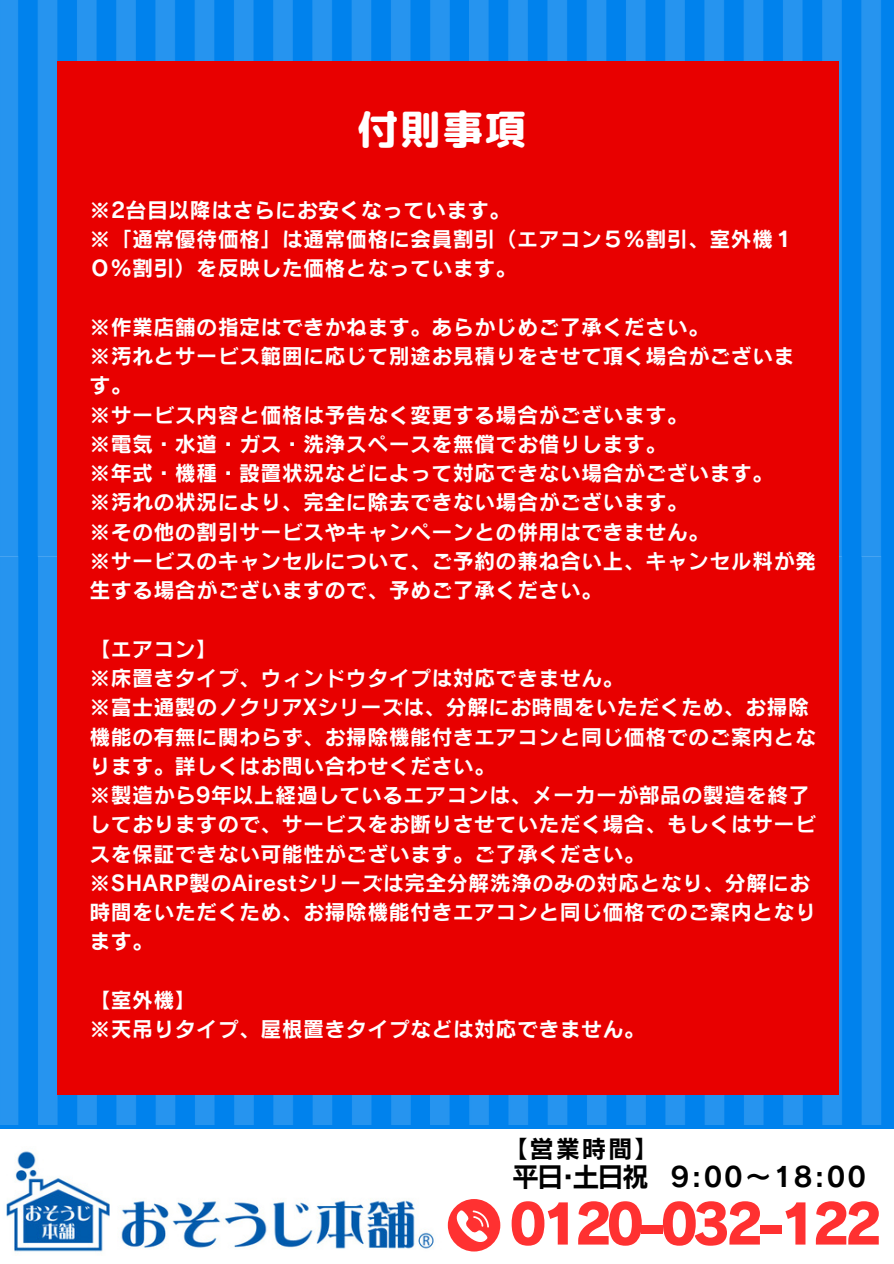
<style>
.page{position:relative;width:894px;height:1264px;background:#fff}
.page>*{position:absolute;margin:0;border:0;box-sizing:border-box;transform-origin:0 0}
.t1{font:54px "Canva Rodin Pro N EB";letter-spacing:-.09em;color:#ff3131}
.t2{font:40.5px "rounded mplus 1 p heavy";color:#fff}
.t3{font:27px "Canva Rodin Cattleya Pro B";letter-spacing:.065em;color:#000}
.t4{font:24.45px "Canva Rodin Cattleya Pro B";color:#000}
.t5{font:21px/29.2px "Canva Rodin Cattleya Pro B";letter-spacing:.02em;color:#fff}
</style>
<div class="page">
<img style="left:0;top:0;width:449px;height:556px">
<img style="left:469px;top:0;width:424px;height:556px">
<img style="left:430px;top:556px;width:463px;height:568px">
<img style="left:0;top:556px;width:410px;height:568px">
<div style="left:57px;top:61px;width:781px;height:1033px;background:#e80000"></div>
<img style="left:6px;top:1151px;width:428px;height:101px">
<svg style="left:447px;top:1199px;width:53px;height:52px"></svg>
<p class="t2" style="left:357px;top:101px;width:170px">付則事項</p>
<p class="t5" style="left:89px;top:195px;width:422px">※2台目以降はさらにお安くなっています。</p>
<p class="t5" style="left:89px;top:224px;width:706px">※「通常優待価格」は通常価格に会員割引（エアコン５％割引、室外機１<br>０％割引）を反映した価格となっています。</p>
<p class="t5" style="left:89px;top:312px;width:621px">※作業店舗の指定はできかねます。あらかじめご了承ください。</p>
<p class="t5" style="left:89px;top:341px;width:706px">※汚れとサービス範囲に応じて別途お見積りをさせて頂く場合がございます。</p>
<p class="t5" style="left:89px;top:400px;width:599px">※サービス内容と価格は予告なく変更する場合がございます。</p>
<p class="t5" style="left:89px;top:429px;width:578px">※電気・水道・ガス・洗浄スペースを無償でお借りします。</p>
<p class="t5" style="left:89px;top:458px;width:685px">※年式・機種・設置状況などによって対応できない場合がございます。</p>
<p class="t5" style="left:89px;top:488px;width:599px">※汚れの状況により、完全に除去できない場合がございます。</p>
<p class="t5" style="left:89px;top:517px;width:621px">※その他の割引サービスやキャンペーンとの併用はできません。</p>
<p class="t5" style="left:89px;top:546px;width:728px">※サービスのキャンセルについて、ご予約の兼ね合い上、キャンセル料が発生する場合がございますので、予めご了承ください。</p>
<p class="t5" style="left:89px;top:634px;width:129px">【エアコン】</p>
<p class="t5" style="left:89px;top:663px;width:535px">※床置きタイプ、ウィンドウタイプは対応できません。</p>
<p class="t5" style="left:89px;top:692px;width:728px">※富士通製のノクリアXシリーズは、分解にお時間をいただくため、お掃除機能の有無に関わらず、お掃除機能付きエアコンと同じ価格でのご案内となります。詳しくはお問い合わせください。</p>
<p class="t5" style="left:89px;top:780px;width:728px">※製造から9年以上経過しているエアコンは、メーカーが部品の製造を終了しておりますので、サービスをお断りさせていただく場合、もしくはサービスを保証できない可能性がございます。ご了承ください。</p>
<p class="t5" style="left:89px;top:868px;width:728px">※SHARP製のAirestシリーズは完全分解洗浄のみの対応となり、分解にお時間をいただくため、お掃除機能付きエアコンと同じ価格でのご案内となります。</p>
<p class="t5" style="left:89px;top:985px;width:108px">【室外機】</p>
<p class="t5" style="left:89px;top:1014px;width:557px">※天吊りタイプ、屋根置きタイプなどは対応できません。</p>
<h3 class="t4" style="left:503px;top:1136px;width:157px">【営業時間】</h3>
<h3 class="t3" style="left:512px;top:1163px;width:138px">平日･土日祝</h3>
<h3 class="t3" style="left:670px;top:1163px;width:197px">9:00〜 18:00</h3>
<p class="t1" style="left:509px;top:1196px;width:374px">0120-032-122</p>
</div>
